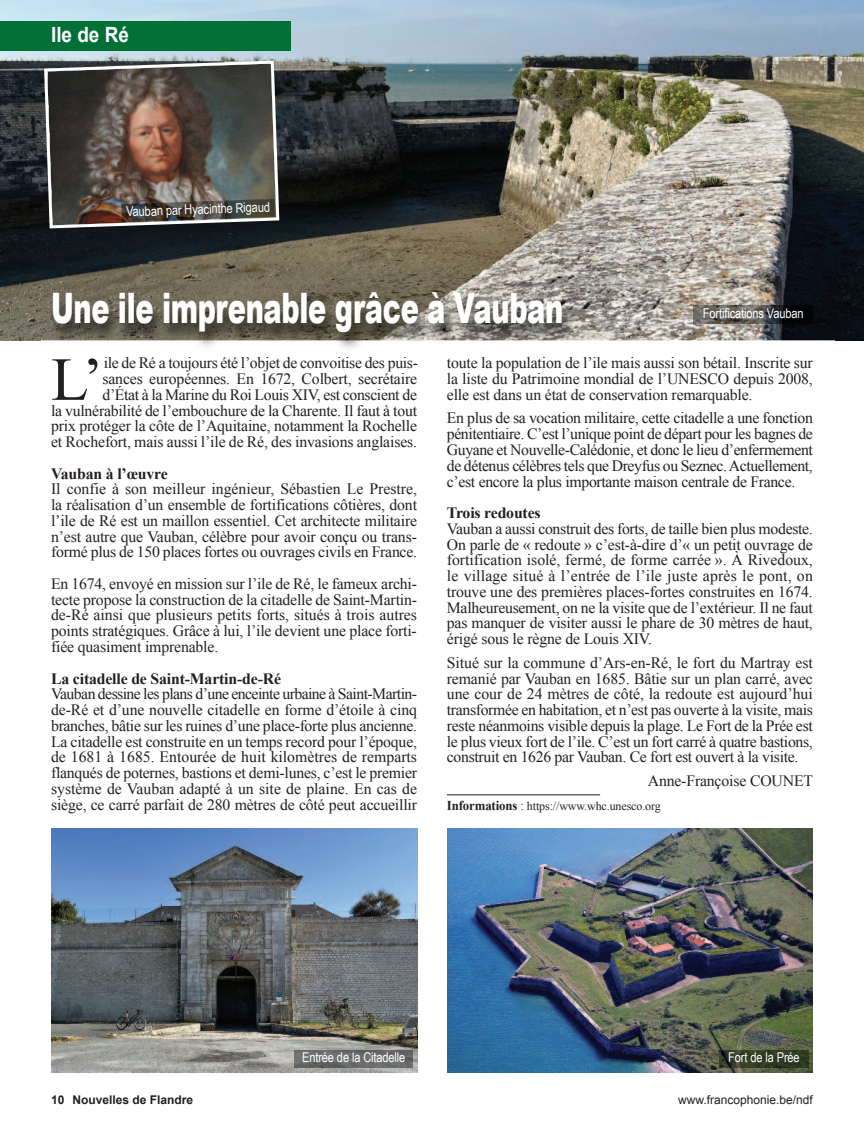
<style>
.page{position:relative;width:864px;height:1136px;background:#fff}
.page>*{position:absolute;margin:0;border:0;box-sizing:border-box;transform-origin:0 0}
.t1{font:61.2px "Times New Roman";color:#231f20}
.t2{font:900 42px "Arial";letter-spacing:-.015em;color:#fff;scale:.65 1}
.t3{font:700 21px "Arial";color:#fff;scale:.9 1}
.t4{font:15.75px/15.8px "Times New Roman";letter-spacing:-.01em;color:#231f20;text-align:justify}
.t5{font:700 15.75px "Times New Roman";letter-spacing:-.01em;color:#231f20}
.t6{font:13.5px "Arial Narrow";letter-spacing:-.01em;color:#fff}
.t7{font:12px "Times New Roman";letter-spacing:-.01em;color:#231f20}
.t8{font:12px "Arial";color:#231f20}
.t9{font:700 12px "Arial";color:#231f20}
.s1{font-weight:700;font-size:13.5px}
.s2{font-size:13.5px}
</style>
<div class="page">
<img style="left:447px;top:828px;width:365px;height:243px">
<img style="left:719px;top:1049px;width:89px;height:18px">
<img style="left:51px;top:828px;width:366px;height:243px">
<img style="left:294px;top:1049px;width:118px;height:18px">
<img style="left:0;top:0;width:863px;height:340px">
<img style="left:42px;top:232px;width:792px;height:117px">
<div style="left:0;top:21px;width:291px;height:30px;background:#007036"></div>
<img style="left:693px;top:305px;width:119px;height:18px">
<hr style="left:446px;top:794px;width:154px;height:1px;background:#231f20">
<img style="left:42px;top:59px;width:239px;height:171px">
<img style="left:121px;top:199px;width:154px;height:23px">
<h3 class="t3" style="left:51px;top:23px;width:88px">Ile de Ré</h3>
<p class="t6" style="left:126px;top:204px;width:145px;rotate:-2deg">Vauban par Hyacinthe Rigaud</p>
<h2 class="t2" style="left:51px;top:277px;width:789px">Une ile imprenable grâce à Vauban</h2>
<p class="t6" style="left:702px;top:305px;width:102px">Fortifications Vauban</p>
<p class="t4" style="left:51px;top:355px;width:368px;text-align:right">ile de Ré a toujours été l’objet de convoitise des puis-<br>sances européennes. En 1672, Colbert, secrétaire<br>d’État à la Marine du Roi Louis XIV, est conscient de<br>la vulnérabilité de l’embouchure de la Charente. Il faut à tout prix protéger la côte de l’Aquitaine, notamment la Rochelle et Rochefort, mais aussi l’ile de Ré, des invasions anglaises.</p>
<p class="t5" style="left:51px;top:464px;width:118px">Vauban à l’œuvre</p>
<p class="t4" style="left:51px;top:481px;width:367px">Il confie à son meilleur ingénieur, Sébastien Le Prestre, la réalisation d’un ensemble de fortifications côtières, dont l’ile de Ré est un maillon essentiel. Cet architecte militaire n’est autre que Vauban, célèbre pour avoir conçu ou trans&shy;formé plus de 150 places fortes ou ouvrages civils en France.</p>
<p class="t4" style="left:51px;top:575px;width:367px">En 1674, envoyé en mission sur l’ile de Ré, le fameux archi&shy;tecte propose la construction de la citadelle de Saint-Martin&shy;de-Ré ainsi que plusieurs petits forts, situés à trois autres points stratégiques. Grâce à lui, l’ile devient une place forti&shy;fiée quasiment imprenable.</p>
<p class="t5" style="left:51px;top:669px;width:231px">La citadelle de Saint-Martin-de-Ré</p>
<p class="t4" style="left:51px;top:686px;width:367px">Vauban dessine les plans d’une enceinte urbaine à Saint-Martin&shy;de-Ré et d’une nouvelle citadelle en forme d’étoile à cinq branches, bâtie sur les ruines d’une place-forte plus ancienne.<br>La citadelle est construite en un temps record pour l’époque, de 1681 à 1685. Entourée de huit kilomètres de remparts flanqués de poternes, bastions et demi-lunes, c’est le premier système de Vauban adapté à un site de plaine. En cas de siège, ce carré parfait de 280 mètres de côté peut accueillir</p>
<h1 class="t1" style="left:51px;top:345px;width:53px">L’</h1>
<p class="t4" style="left:446px;top:355px;width:367px">toute la population de l’ile mais aussi son bétail. Inscrite sur la liste du Patrimoine mondial de l’UNESCO depuis 2008, elle est dans un état de conservation remarquable.</p>
<p class="t4" style="left:446px;top:410px;width:367px">En plus de sa vocation militaire, cette citadelle a une fonction pénitentiaire. C’est l’unique point de départ pour les bagnes de Guyane et Nouvelle-Calédonie, et donc le lieu d’enfermement de détenus célèbres tels que Dreyfus ou Seznec.Actuellement, c’est encore la plus importante maison centrale de France.</p>
<p class="t5" style="left:446px;top:504px;width:95px">Trois redoutes</p>
<p class="t4" style="left:446px;top:520px;width:367px">Vauban a aussi construit des forts, de taille bien plus modeste.<br>On parle de « redoute » c’est-à-dire d’« un petit ouvrage de fortification isolé, fermé, de forme carrée ». À Rivedoux, le village situé à l’entrée de l’ile juste après le pont, on trouve une des premières places-fortes construites en 1674.<br>Malheureusement, on ne la visite que de l’extérieur. Il ne faut pas manquer de visiter aussi le phare de 30 mètres de haut, érigé sous le règne de Louis XIV.</p>
<p class="t4" style="left:446px;top:654px;width:367px">Situé sur la commune d’Ars-en-Ré, le fort du Martray est remanié par Vauban en 1685. Bâtie sur un plan carré, avec une cour de 24 mètres de côté, la redoute est aujourd’hui transformée en habitation, et n’est pas ouverte à la visite, mais reste néanmoins visible depuis la plage. Le Fort de la Prée est le plus vieux fort de l’ile. C’est un fort carré à quatre bastions, construit en 1626 par Vauban. Ce fort est ouvert à la visite.</p>
<p class="t4" style="left:647px;top:772px;width:167px">Anne-Françoise COUNET</p>
<p class="t7" style="left:446px;top:799px;width:215px"><span class="s1">Informations</span> <span class="s2">:</span> https://www.whc.unesco.org</p>
<p class="t6" style="left:302px;top:1049px;width:105px">Entrée de la Citadelle</p>
<p class="t6" style="left:727px;top:1049px;width:73px">Fort de la Prée</p>
<p class="t9" style="left:51px;top:1092px;width:143px">10 Nouvelles de Flandre</p>
<p class="t8" style="left:677px;top:1092px;width:136px">www.francophonie.be/ndf</p>
</div>
